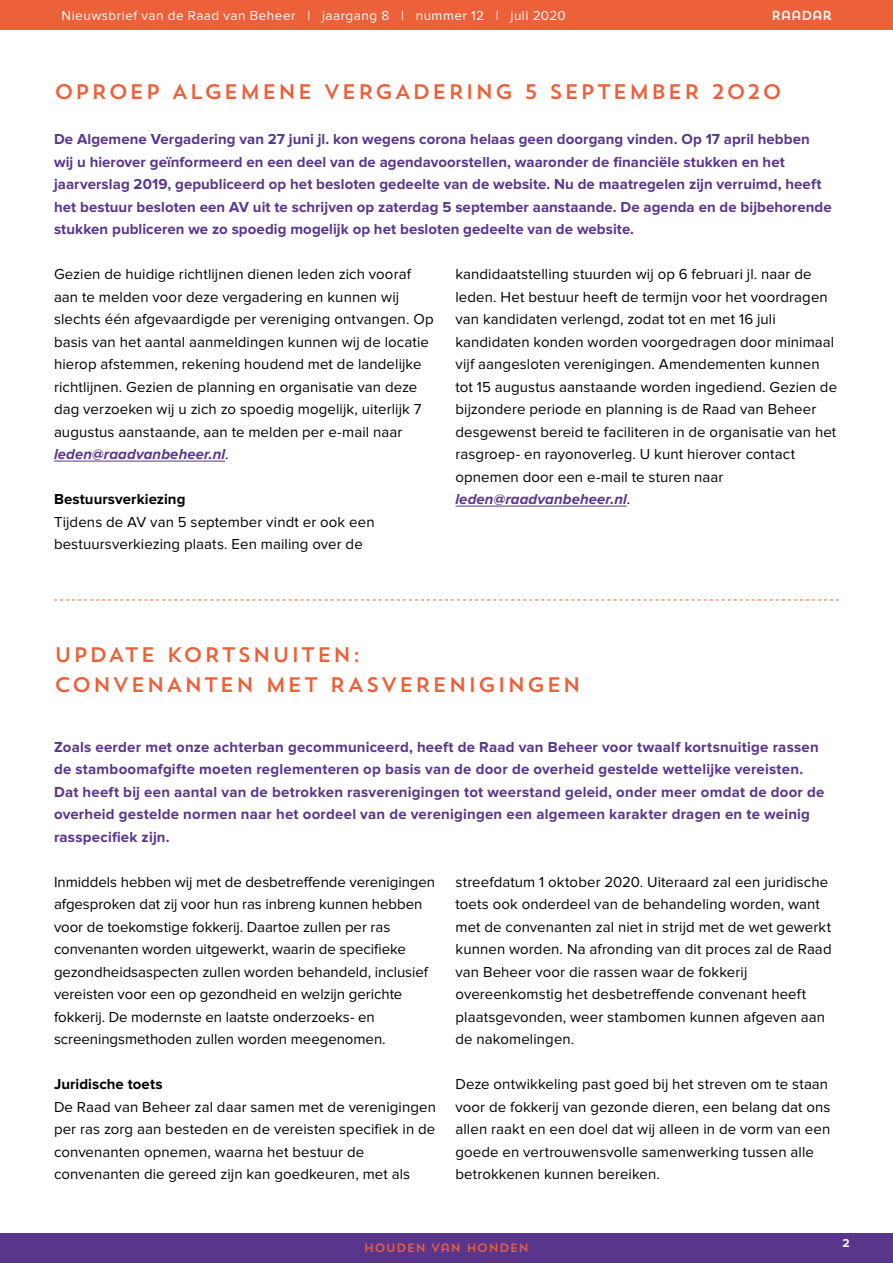
<style>
.page{position:relative;width:893px;height:1263px;background:#fff}
.page>*{position:absolute;margin:0;border:0;box-sizing:border-box;transform-origin:0 0}
.t1{font:21px/30px "Trend Sans One";letter-spacing:.05em;color:#ec613a}
.t2{font:15px/22.5px "Proxima Nova";letter-spacing:.005em;color:#000}
.t3{font:700 15px/22.5px "Proxima Nova";letter-spacing:.01em;color:#59358c}
.t4{font:700 15px "Proxima Nova";letter-spacing:.005em;color:#000}
.t5{font:13.5px "Proxima Nova";letter-spacing:.035em;color:#fff}
.t6{font:13.05px "Trend Sans One";letter-spacing:-.07em;color:#fff}
.t7{font:12px "Trend Sans One";color:#ec613a}
.t8{font:700 12px "Proxima Nova";color:#fff}
.s1{font-weight:700;font-style:italic;color:#59358c}
</style>
<div class="page">
<div style="left:0;top:1233px;width:893px;height:30px;background:#59358c"></div>
<div style="left:0;top:0;width:893px;height:30px;background:#ec613a"></div>
<svg style="left:54px;top:600px;width:785px;height:1px"></svg>
<hr style="left:54px;top:461px;width:171px;height:1px;background:#59358c">
<hr style="left:455px;top:506px;width:172px;height:1px;background:#59358c">
<p class="t5" style="left:62px;top:9px;width:506px">Nieuwsbrief van de Raad van Beheer | jaargang 8 | nummer 12 | juli 2020</p>
<p class="t6" style="left:771px;top:7px;width:63px">RAADAR</p>
<h1 class="t1" style="left:54px;top:76px;width:729px">OPROEP ALGEMENE VERGADERING 5 SEPTEMBER 2020</h1>
<p class="t3" style="left:54px;top:128px;width:779px">De Algemene Vergadering van 27 juni jl. kon wegens corona helaas geen doorgang vinden. Op 17 april hebben wij u hierover geïnformeerd en een deel van de agendavoorstellen, waaronder de financiële stukken en het jaarverslag 2019, gepubliceerd op het besloten gedeelte van de website. Nu de maatregelen zijn verruimd, heeft het bestuur besloten een AV uit te schrijven op zaterdag 5 september aanstaande. De agenda en de bijbehorende stukken publiceren we zo spoedig mogelijk op het besloten gedeelte van de website.</p>
<p class="t2" style="left:54px;top:263px;width:381px">Gezien de huidige richtlijnen dienen leden zich vooraf aan te melden voor deze vergadering en kunnen wij slechts één afgevaardigde per vereniging ontvangen. Op basis van het aantal aanmeldingen kunnen wij de locatie hierop afstemmen, rekening houdend met de landelijke richtlijnen. Gezien de planning en organisatie van deze dag verzoeken wij u zich zo spoedig mogelijk, uiterlijk 7 augustus aanstaande, aan te melden per e-mail naar <span class="s1">leden@raadvanbeheer.nl</span>.</p>
<p class="t4" style="left:54px;top:492px;width:133px">Bestuursverkiezing</p>
<p class="t2" style="left:54px;top:511px;width:322px">Tijdens de AV van 5 september vindt er ook een bestuursverkiezing plaats. Een mailing over de</p>
<p class="t2" style="left:455px;top:263px;width:383px">kandidaatstelling stuurden wij op 6 februari jl. naar de leden. Het bestuur heeft de termijn voor het voordragen van kandidaten verlengd, zodat tot en met 16 juli kandidaten konden worden voorgedragen door minimaal vijf aangesloten verenigingen. Amendementen kunnen tot 15 augustus aanstaande worden ingediend. Gezien de bijzondere periode en planning is de Raad van Beheer desgewenst bereid te faciliteren in de organisatie van het rasgroep- en rayonoverleg. U kunt hierover contact opnemen door een e-mail te sturen naar <span class="s1">leden@raadvanbeheer.nl</span>.</p>
<h1 class="t1" style="left:54px;top:639px;width:529px">UPDATE KORTSNUITEN:<br>CONVENANTEN MET RASVERENIGINGEN</h1>
<p class="t3" style="left:54px;top:736px;width:772px">Zoals eerder met onze achterban gecommuniceerd, heeft de Raad van Beheer voor twaalf kortsnuitige rassen de stamboomafgifte moeten reglementeren op basis van de door de overheid gestelde wettelijke vereisten.<br>Dat heeft bij een aantal van de betrokken rasverenigingen tot weerstand geleid, onder meer omdat de door de overheid gestelde normen naar het oordeel van de verenigingen een algemeen karakter dragen en te weinig rasspecifiek zijn.</p>
<p class="t2" style="left:54px;top:871px;width:383px">Inmiddels hebben wij met de desbetreffende verenigingen afgesproken dat zij voor hun ras inbreng kunnen hebben voor de toekomstige fokkerij. Daartoe zullen per ras convenanten worden uitgewerkt, waarin de specifieke gezondheidsaspecten zullen worden behandeld, inclusief vereisten voor een op gezondheid en welzijn gerichte fokkerij. De modernste en laatste onderzoeks- en screeningsmethoden zullen worden meegenomen.</p>
<p class="t4" style="left:54px;top:1077px;width:110px">Juridische toets</p>
<p class="t2" style="left:54px;top:1096px;width:383px">De Raad van Beheer zal daar samen met de verenigingen per ras zorg aan besteden en de vereisten specifiek in de convenanten opnemen, waarna het bestuur de convenanten die gereed zijn kan goedkeuren, met als</p>
<p class="t2" style="left:455px;top:871px;width:378px">streefdatum 1 oktober 2020. Uiteraard zal een juridische toets ook onderdeel van de behandeling worden, want met de convenanten zal niet in strijd met de wet gewerkt kunnen worden. Na afronding van dit proces zal de Raad van Beheer voor die rassen waar de fokkerij overeenkomstig het desbetreffende convenant heeft plaatsgevonden, weer stambomen kunnen afgeven aan de nakomelingen.</p>
<p class="t2" style="left:455px;top:1073px;width:377px">Deze ontwikkeling past goed bij het streven om te staan voor de fokkerij van gezonde dieren, een belang dat ons allen raakt en een doel dat wij alleen in de vorm van een goede en vertrouwensvolle samenwerking tussen alle betrokkenen kunnen bereiken.</p>
<p class="t7" style="left:364px;top:1240px;width:167px">HOUDEN VAN HONDEN</p>
<p class="t8" style="left:842px;top:1237px;width:9px">2</p>
</div>
